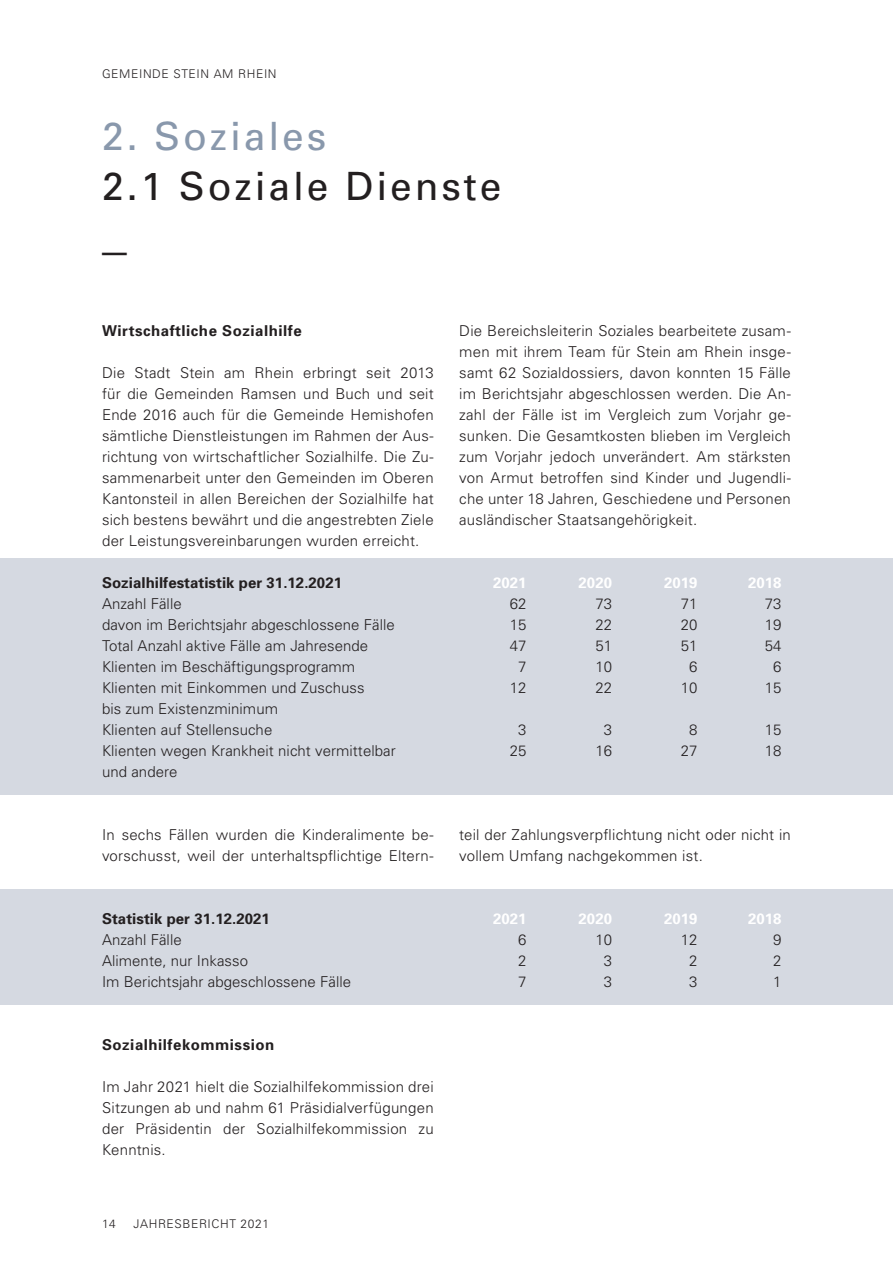
<style>
.page{position:relative;width:893px;height:1263px;background:#fff}
.page>*{position:absolute;margin:0;border:0;box-sizing:border-box;transform-origin:0 0}
.t1{font:49.5px "Univers";color:#231f20}
.t2{font:39px/49.5px "Univers";letter-spacing:.075em;color:#231f20}
.Lauftext{font:300 15px/21px "Univers";letter-spacing:.015em;color:#231f20;text-align:justify}
.Zahlentabelle{font:300 15px "Univers";letter-spacing:.005em;color:#231f20}
.Zahlentabelle-2{font:700 15px "Univers";letter-spacing:.005em;color:#231f20}
.Zwischentitel{font:700 15px "Univers";letter-spacing:.035em;color:#231f20}
.Zahlentabelle-3{font:700 15px "Univers";letter-spacing:.005em;color:#fff}
.t3{font:300 12px "Univers";letter-spacing:.05em;color:#231f20}
.s1{color:#8998ac}
</style>
<div class="page">
<div style="left:0;top:889px;width:893px;height:116px;background:#d5d9e1"></div>
<div style="left:0;top:558px;width:893px;height:237px;background:#d5d9e1"></div>
<p class="t3" style="left:102px;top:66px;width:176px">GEMEINDE STEIN AM RHEIN</p>
<p class="t2" style="left:102px;top:112px;width:401px"><span class="s1">2. Soziales<br></span>2.1 Soziale Dienste</p>
<p class="t1" style="left:102px;top:203px;width:26px">_</p>
<p class="Zwischentitel" style="left:102px;top:322px;width:201px">Wirtschaftliche Sozialhilfe</p>
<p class="Lauftext" style="left:102px;top:362px;width:333px">Die Stadt Stein am Rhein erbringt seit 2013 für die Gemeinden Ramsen und Buch und seit Ende 2016 auch für die Gemeinde Hemishofen sämtliche Dienstleistungen im Rahmen der Aus&shy;richtung von wirtschaftlicher Sozialhilfe. Die Zu&shy;sammenarbeit unter den Gemeinden im Oberen Kantonsteil in allen Bereichen der Sozialhilfe hat sich bestens bewährt und die angestrebten Ziele der Leistungsvereinbarungen wurden erreicht.</p>
<p class="Lauftext" style="left:459px;top:320px;width:333px">Die Bereichsleiterin Soziales bearbeitete zusam&shy;men mit ihrem Team für Stein am Rhein insge&shy;samt 62 Sozialdossiers, davon konnten 15 Fälle im Berichtsjahr abgeschlossen werden. Die An&shy;zahl der Fälle ist im Vergleich zum Vorjahr ge&shy;sunken. Die Gesamtkosten blieben im Vergleich zum Vorjahr jedoch unverändert. Am stärksten von Armut betroffen sind Kinder und Jugendli&shy;che unter 18 Jahren, Geschiedene und Personen ausländischer Staatsangehörigkeit.</p>
<p class="Zahlentabelle-2" style="left:102px;top:574px;width:241px">Sozialhilfestatistik per 31.12.2021</p>
<p class="Zahlentabelle-3" style="left:493px;top:574px;width:35px">2021</p>
<p class="Zahlentabelle-3" style="left:579px;top:574px;width:35px">2020</p>
<p class="Zahlentabelle-3" style="left:664px;top:574px;width:35px">2019</p>
<p class="Zahlentabelle-3" style="left:748px;top:574px;width:35px">2018</p>
<p class="Zahlentabelle" style="left:102px;top:595px;width:81px">Anzahl Fälle</p>
<p class="Zahlentabelle" style="left:510px;top:595px;width:18px">62</p>
<p class="Zahlentabelle" style="left:595px;top:595px;width:18px">73</p>
<p class="Zahlentabelle" style="left:681px;top:595px;width:18px">71</p>
<p class="Zahlentabelle" style="left:765px;top:595px;width:18px">73</p>
<p class="Zahlentabelle" style="left:102px;top:616px;width:294px">davon im Berichtsjahr abgeschlossene Fälle</p>
<p class="Zahlentabelle" style="left:510px;top:616px;width:18px">15</p>
<p class="Zahlentabelle" style="left:595px;top:616px;width:18px">22</p>
<p class="Zahlentabelle" style="left:681px;top:616px;width:18px">20</p>
<p class="Zahlentabelle" style="left:765px;top:616px;width:18px">19</p>
<p class="Zahlentabelle" style="left:102px;top:637px;width:268px">Total Anzahl aktive Fälle am Jahresende</p>
<p class="Zahlentabelle" style="left:510px;top:637px;width:18px">47</p>
<p class="Zahlentabelle" style="left:595px;top:637px;width:18px">51</p>
<p class="Zahlentabelle" style="left:681px;top:637px;width:18px">51</p>
<p class="Zahlentabelle" style="left:765px;top:637px;width:18px">54</p>
<p class="Zahlentabelle" style="left:102px;top:658px;width:255px">Klienten im Beschäftigungsprogramm</p>
<p class="Zahlentabelle" style="left:518px;top:658px;width:10px">7</p>
<p class="Zahlentabelle" style="left:595px;top:658px;width:18px">10</p>
<p class="Zahlentabelle" style="left:689px;top:658px;width:10px">6</p>
<p class="Zahlentabelle" style="left:773px;top:658px;width:10px">6</p>
<p class="Zahlentabelle" style="left:102px;top:679px;width:264px">Klienten mit Einkommen und Zuschuss</p>
<p class="Zahlentabelle" style="left:510px;top:679px;width:18px">12</p>
<p class="Zahlentabelle" style="left:595px;top:679px;width:18px">22</p>
<p class="Zahlentabelle" style="left:681px;top:679px;width:18px">10</p>
<p class="Zahlentabelle" style="left:765px;top:679px;width:18px">15</p>
<p class="Zahlentabelle" style="left:102px;top:700px;width:178px">bis zum Existenzminimum</p>
<p class="Zahlentabelle" style="left:102px;top:721px;width:172px">Klienten auf Stellensuche</p>
<p class="Zahlentabelle" style="left:518px;top:721px;width:10px">3</p>
<p class="Zahlentabelle" style="left:604px;top:721px;width:10px">3</p>
<p class="Zahlentabelle" style="left:689px;top:721px;width:10px">8</p>
<p class="Zahlentabelle" style="left:765px;top:721px;width:18px">15</p>
<p class="Zahlentabelle" style="left:102px;top:742px;width:295px">Klienten wegen Krankheit nicht vermittelbar</p>
<p class="Zahlentabelle" style="left:510px;top:742px;width:18px">25</p>
<p class="Zahlentabelle" style="left:595px;top:742px;width:18px">16</p>
<p class="Zahlentabelle" style="left:681px;top:742px;width:18px">27</p>
<p class="Zahlentabelle" style="left:765px;top:742px;width:18px">18</p>
<p class="Zahlentabelle" style="left:102px;top:763px;width:77px">und andere</p>
<p class="Lauftext" style="left:102px;top:824px;width:333px">In sechs Fällen wurden die Kinderalimente be&shy;vorschusst, weil der unterhaltspflichtige Eltern-</p>
<p class="Lauftext" style="left:459px;top:824px;width:333px">teil der Zahlungsverpflichtung nicht oder nicht in vollem Umfang nachgekommen ist.</p>
<p class="Zahlentabelle-2" style="left:102px;top:910px;width:169px">Statistik per 31.12.2021</p>
<p class="Zahlentabelle-3" style="left:493px;top:910px;width:35px">2021</p>
<p class="Zahlentabelle-3" style="left:579px;top:910px;width:35px">2020</p>
<p class="Zahlentabelle-3" style="left:664px;top:910px;width:35px">2019</p>
<p class="Zahlentabelle-3" style="left:748px;top:910px;width:35px">2018</p>
<p class="Zahlentabelle" style="left:102px;top:931px;width:81px">Anzahl Fälle</p>
<p class="Zahlentabelle" style="left:518px;top:931px;width:10px">6</p>
<p class="Zahlentabelle" style="left:595px;top:931px;width:18px">10</p>
<p class="Zahlentabelle" style="left:681px;top:931px;width:18px">12</p>
<p class="Zahlentabelle" style="left:773px;top:931px;width:10px">9</p>
<p class="Zahlentabelle" style="left:102px;top:952px;width:147px">Alimente, nur Inkasso</p>
<p class="Zahlentabelle" style="left:518px;top:952px;width:10px">2</p>
<p class="Zahlentabelle" style="left:604px;top:952px;width:10px">3</p>
<p class="Zahlentabelle" style="left:689px;top:952px;width:10px">2</p>
<p class="Zahlentabelle" style="left:773px;top:952px;width:10px">2</p>
<p class="Zahlentabelle" style="left:102px;top:973px;width:251px">Im Berichtsjahr abgeschlossene Fälle</p>
<p class="Zahlentabelle" style="left:518px;top:973px;width:10px">7</p>
<p class="Zahlentabelle" style="left:604px;top:973px;width:10px">3</p>
<p class="Zahlentabelle" style="left:689px;top:973px;width:10px">3</p>
<p class="Zahlentabelle" style="left:773px;top:973px;width:10px">1</p>
<p class="Zwischentitel" style="left:102px;top:1036px;width:174px">Sozialhilfekommission</p>
<p class="Lauftext" style="left:102px;top:1076px;width:333px">Im Jahr 2021 hielt die Sozialhilfekommission drei Sitzungen ab und nahm 61 Präsidialverfügungen der Präsidentin der Sozialhilfekommission zu Kenntnis.</p>
<p class="t3" style="left:102px;top:1216px;width:15px">14</p>
<p class="t3" style="left:134px;top:1216px;width:137px">JAHRESBERICHT 2021</p>
</div>
